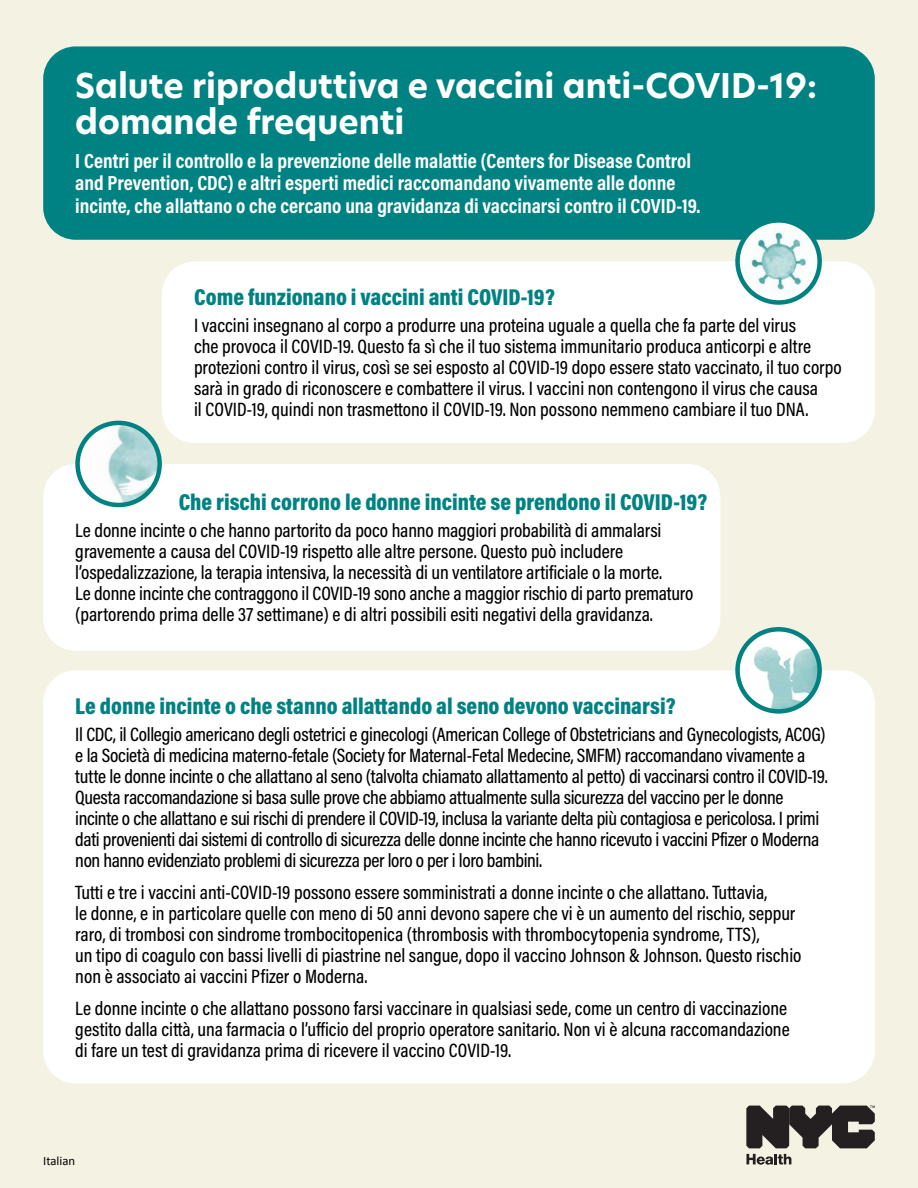
<style>
.page{position:relative;width:918px;height:1188px;background:#f4f2e3}
.page>*{position:absolute;margin:0;border:0;box-sizing:border-box;transform-origin:0 0}
.t1{font:700 33.45px/36px "Hero New";color:#fff}
.Heading{font:900 23.25px "Acumin Pro Cond";color:#008282}
.Intro{font:700 20.7px/22.5px "Acumin Pro Cond";color:#fff}
.Body{font:500 19.5px/21px "Acumin Pro Cond";letter-spacing:-.005em;color:#000}
.t2{font:12.75px "Calibri";color:#000}
</style>
<div class="page">
<div style="left:43px;top:46px;width:832px;height:194px;background:#008282;border-radius:32px"></div>
<div style="left:162px;top:261px;width:713px;height:182px;background:#fff;border-radius:32px"></div>
<div style="left:43px;top:670px;width:832px;height:413px;background:#fff;border-radius:32px"></div>
<div style="left:43px;top:464px;width:677px;height:187px;background:#fff;border-radius:32px"></div>
<img style="left:738px;top:223px;width:82px;height:75px">
<div style="left:735px;top:218px;width:87px;height:87px;border:4px solid #008282;border-radius:50%"></div>
<img style="left:78px;top:424px;width:82px;height:80px">
<div style="left:75px;top:421px;width:87px;height:86px;border:4px solid #008282;border-radius:50%"></div>
<img style="left:738px;top:629px;width:82px;height:82px;border-radius:41px">
<div style="left:735px;top:627px;width:87px;height:87px;border:4px solid #008282;border-radius:50%"></div>
<svg style="left:746px;top:1106px;width:129px;height:42px"></svg>
<svg style="left:746px;top:1154px;width:45px;height:11px"></svg>
<p class="t1" style="left:75px;top:67px;width:743px">Salute riproduttiva e vaccini anti-COVID-19: domande frequenti</p>
<p class="Intro" style="left:75px;top:149px;width:627px">I Centri per il controllo e la prevenzione delle malattie (Centers for Disease Control and Prevention, CDC) e altri esperti medici raccomandano vivamente alle donne incinte, che allattano o che cercano una gravidanza di vaccinarsi contro il COVID-19.</p>
<p class="Heading" style="left:194px;top:282px;width:362px">Come funzionano i vaccini anti COVID-19?</p>
<p class="Body" style="left:194px;top:315px;width:649px">I vaccini insegnano al corpo a produrre una proteina uguale a quella che fa parte del virus<br>che provoca il COVID-19. Questo fa sì che il tuo sistema immunitario produca anticorpi e altre protezioni contro il virus, così se sei esposto al COVID-19 dopo essere stato vaccinato, il tuo corpo sarà in grado di riconoscere e combattere il virus. I vaccini non contengono il virus che causa<br>il COVID-19, quindi non trasmettono il COVID-19. Non possono nemmeno cambiare il tuo DNA.</p>
<p class="Heading" style="left:179px;top:486px;width:530px">Che rischi corrono le donne incinte se prendono il COVID-19?</p>
<p class="Body" style="left:75px;top:520px;width:619px">Le donne incinte o che hanno partorito da poco hanno maggiori probabilità di ammalarsi gravemente a causa del COVID-19 rispetto alle altre persone. Questo può includere l’ospedalizzazione, la terapia intensiva, la necessità di un ventilatore artificiale o la morte.<br>Le donne incinte che contraggono il COVID-19 sono anche a maggior rischio di parto prematuro (partorendo prima delle 37 settimane) e di altri possibili esiti negativi della gravidanza.</p>
<p class="Heading" style="left:75px;top:691px;width:602px">Le donne incinte o che stanno allattando al seno devono vaccinarsi?</p>
<p class="Body" style="left:75px;top:724px;width:754px">Il CDC, il Collegio americano degli ostetrici e ginecologi (American College of Obstetricians and Gynecologists, ACOG) e la Società di medicina materno-fetale (Society for Maternal-Fetal Medecine, SMFM) raccomandano vivamente a tutte le donne incinte o che allattano al seno (talvolta chiamato allattamento al petto) di vaccinarsi contro il COVID-19.<br>Questa raccomandazione si basa sulle prove che abbiamo attualmente sulla sicurezza del vaccino per le donne incinte o che allattano e sui rischi di prendere il COVID-19, inclusa la variante delta più contagiosa e pericolosa. I primi dati provenienti dai sistemi di controllo di sicurezza delle donne incinte che hanno ricevuto i vaccini Pfizer o Moderna non hanno evidenziato problemi di sicurezza per loro o per i loro bambini.</p>
<p class="Body" style="left:75px;top:882px;width:728px">Tutti e tre i vaccini anti-COVID-19 possono essere somministrati a donne incinte o che allattano. Tuttavia,<br>le donne, e in particolare quelle con meno di 50 anni devono sapere che vi è un aumento del rischio, seppur raro, di trombosi con sindrome trombocitopenica (thrombosis with thrombocytopenia syndrome, TTS),<br>un tipo di coagulo con bassi livelli di piastrine nel sangue, dopo il vaccino Johnson &amp; Johnson. Questo rischio non è associato ai vaccini Pfizer o Moderna.</p>
<p class="Body" style="left:75px;top:997px;width:716px">Le donne incinte o che allattano possono farsi vaccinare in qualsiasi sede, come un centro di vaccinazione gestito dalla città, una farmacia o l’ufficio del proprio operatore sanitario. Non vi è alcuna raccomandazione di fare un test di gravidanza prima di ricevere il vaccino COVID-19.</p>
<p class="t2" style="left:43px;top:1152px;width:34px">Italian</p>
</div>
